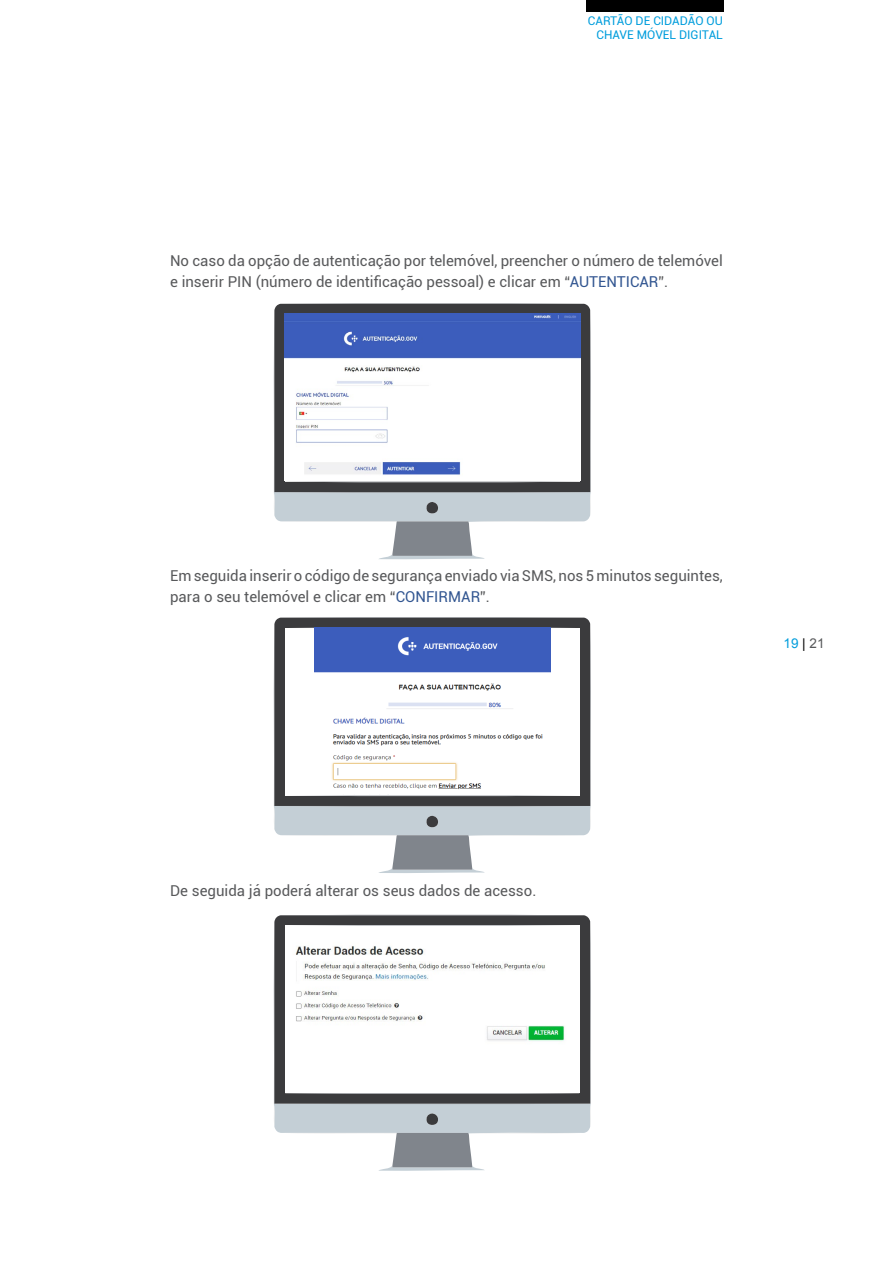
<style>
.page{position:relative;width:893px;height:1263px;background:#fff}
.page>*{position:absolute;margin:0;border:0;box-sizing:border-box;transform-origin:0 0}
.t1{font:15px/21px "Roboto";color:#58595b}
.t2{font:13.5px "Arial";color:#009ddc}
.t3{font:12px/14.4px "Roboto";color:#009ddc;text-align:right}
.s1{color:#325691}
.s2{color:#000}
.s3{color:#58595b}
</style>
<div class="page">
<svg style="left:274px;top:304px;width:316px;height:188px;background:#4d4d50"></svg>
<svg style="left:281px;top:303px;width:303px;height:1px"></svg>
<svg style="left:285px;top:313px;width:294px;height:1px"></svg>
<svg style="left:285px;top:482px;width:294px;height:1px"></svg>
<svg style="left:274px;top:492px;width:317px;height:67px"></svg>
<img style="left:285px;top:314px;width:296px;height:166px">
<div style="left:274px;top:618px;width:316px;height:188px;background:#3b3b3d"></div>
<svg style="left:281px;top:617px;width:303px;height:1px"></svg>
<div style="left:285px;top:628px;width:294px;height:167px;background:#fff"></div>
<svg style="left:285px;top:627px;width:294px;height:1px"></svg>
<svg style="left:285px;top:795px;width:294px;height:1px"></svg>
<svg style="left:274px;top:806px;width:317px;height:67px"></svg>
<img style="left:314px;top:627px;width:236px;height:163px">
<svg style="left:274px;top:915px;width:316px;height:189px;background:#414143"></svg>
<svg style="left:340px;top:914px;width:185px;height:1px"></svg>
<div style="left:285px;top:926px;width:294px;height:167px;background:#fff"></div>
<svg style="left:285px;top:925px;width:294px;height:1px"></svg>
<svg style="left:285px;top:1093px;width:294px;height:1px"></svg>
<svg style="left:274px;top:1104px;width:317px;height:67px"></svg>
<div style="left:586px;top:0;width:138px;height:11px;background:#000"></div>
<img style="left:295px;top:946px;width:270px;height:95px">
<p class="t3" style="left:588px;top:13px;width:137px">CARTÃO DE CIDADÃO OU<br>CHAVE MÓVEL DIGITAL</p>
<p class="t1" style="left:170px;top:250px;width:554px">No caso da opção de autenticação por telemóvel, preencher o número de telemóvel e inserir PIN (número de identificação pessoal) e clicar em “<span class="s1">AUTENTICAR</span>”.</p>
<p class="t1" style="left:170px;top:565px;width:554px">Em seguida inserir o código de segurança enviado via SMS, nos 5 minutos seguintes, para o seu telemóvel e clicar em “<span class="s1">CONFIRMAR</span>”.</p>
<p class="t2" style="left:783px;top:634px;width:43px">19 <span class="s2">|</span> <span class="s3">21</span></p>
<p class="t1" style="left:170px;top:880px;width:368px">De seguida já poderá alterar os seus dados de acesso.</p>
</div>
